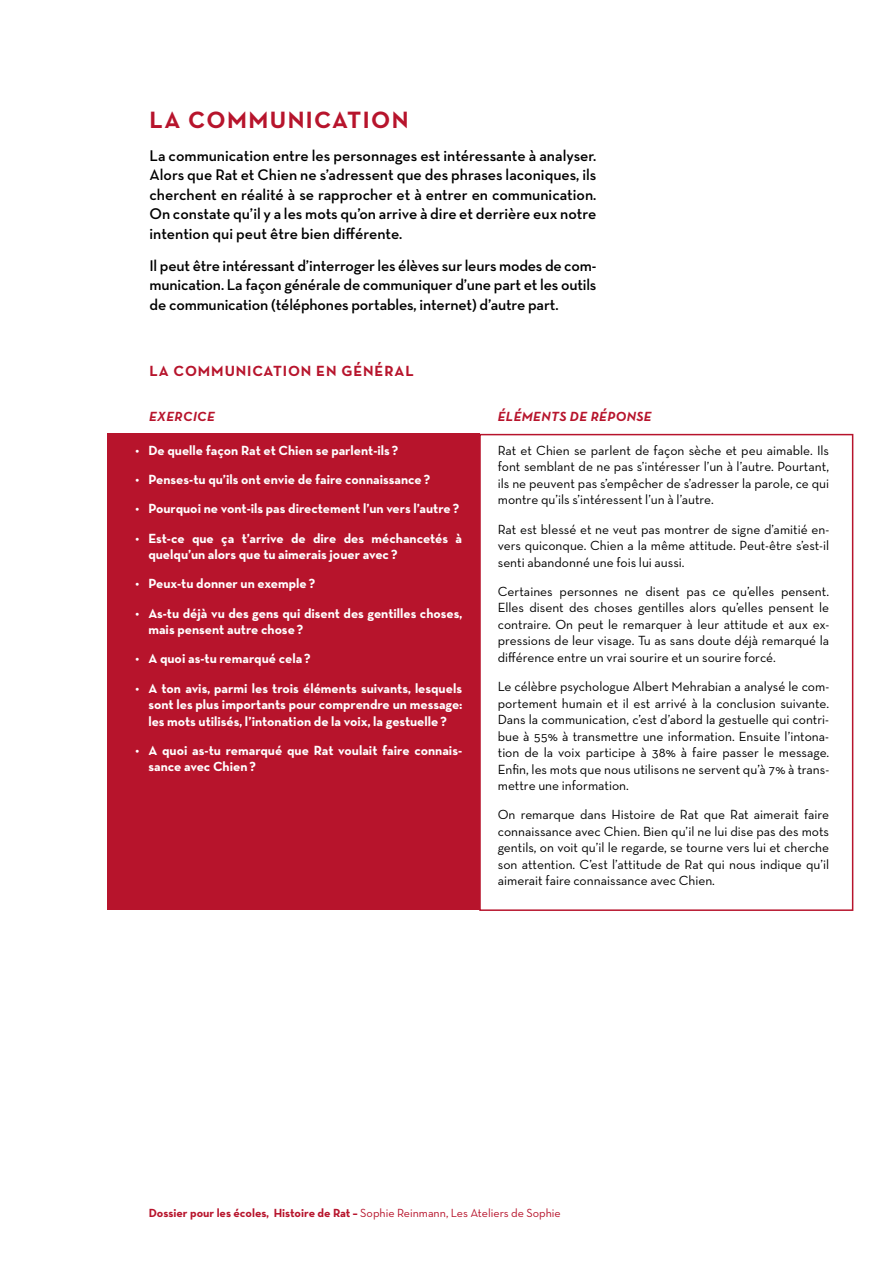
<style>
.page{position:relative;width:893px;height:1263px;background:#fff}
.page>*{position:absolute;margin:0;border:0;box-sizing:border-box;transform-origin:0 0}
.t1{font:700 24px "Neutra Text TF";letter-spacing:.06em;color:#b7142c}
.t2{font:600 15.75px/19.5px "Neutra Text TF";letter-spacing:-.01em;color:#000;text-align:justify}
.t3{font:700 15px "Neutra Text TF";letter-spacing:.06em;color:#b7142c}
.t4{font:13.5px/16.5px "Neutra Text TF";color:#000;text-align:justify}
.t5{font:700 13.5px/16.5px "Neutra Text TF";color:#fff}
.t6{font:italic 700 13.5px "Neutra Text TF";letter-spacing:.03em;color:#b7142c}
.t7{font:700 12px "Neutra Text TF";color:#b7142c}
.s1{font-weight:400}
</style>
<div class="page">
<div style="left:107px;top:433px;width:373px;height:477px;background:#b7142c"></div>
<div style="left:479px;top:434px;width:374px;height:477px;border:2px solid #b7142c"></div>
<h1 class="t1" style="left:149px;top:105px;width:261px">LA COMMUNICATION</h1>
<p class="t2" style="left:149px;top:145px;width:448px">La communication entre les personnages est intéressante à analyser.<br>Alors que Rat et Chien ne s’adressent que des phrases laconiques, ils cherchent en réalité à se rapprocher et à entrer en communication.<br>On constate qu’il y a les mots qu’on arrive à dire et derrière eux notre intention qui peut être bien différente.</p>
<p class="t2" style="left:149px;top:255px;width:448px">Il peut être intéressant d’interroger les élèves sur leurs modes de com&shy;munication. La façon générale de communiquer d’une part et les outils de communication (téléphones portables, internet) d’autre part.</p>
<p class="t3" style="left:149px;top:361px;width:266px">LA COMMUNICATION EN GÉNÉRAL</p>
<p class="t6" style="left:149px;top:408px;width:67px">EXERCICE</p>
<p class="t5" style="left:136px;top:442px;width:264px">• De quelle façon Rat et Chien se parlent-ils?</p>
<p class="t5" style="left:136px;top:471px;width:296px">• Penses-tu qu’ils ont envie de faire connaissance?</p>
<p class="t5" style="left:136px;top:500px;width:325px">• Pourquoi ne vont-ils pas directement l’un vers l’autre?</p>
<p class="t5" style="left:148px;top:529px;width:315px;text-indent:-13px">• Est-ce que ça t’arrive de dire des méchancetés à quelqu’un alors que tu aimerais jouer avec?</p>
<p class="t5" style="left:136px;top:575px;width:181px">• Peux-tu donner un exemple?</p>
<p class="t5" style="left:148px;top:604px;width:315px;text-indent:-13px">• As-tu déjà vu des gens qui disent des gentilles choses, mais pensent autre chose?</p>
<p class="t5" style="left:136px;top:650px;width:177px">• A quoi as-tu remarqué cela?</p>
<p class="t5" style="left:148px;top:679px;width:315px;text-align:justify;text-indent:-13px">• A ton avis, parmi les trois éléments suivants, lesquels sont les plus importants pour comprendre un message: les mots utilisés, l’intonation de la voix, la gestuelle?</p>
<p class="t5" style="left:148px;top:742px;width:315px;text-indent:-13px">• A quoi as-tu remarqué que Rat voulait faire connais&shy;sance avec Chien?</p>
<p class="t6" style="left:498px;top:408px;width:155px">ÉLÉMENTS DE RÉPONSE</p>
<p class="t4" style="left:498px;top:442px;width:333px">Rat et Chien se parlent de façon sèche et peu aimable. Ils font semblant de ne pas s’intéresser l’un à l’autre. Pourtant, ils ne peuvent pas s’empêcher de s’adresser la parole, ce qui montre qu’ils s’intéressent l’un à l’autre.</p>
<p class="t4" style="left:498px;top:521px;width:333px">Rat est blessé et ne veut pas montrer de signe d’amitié en&shy;vers quiconque. Chien a la même attitude. Peut-être s’est-il senti abandonné une fois lui aussi.</p>
<p class="t4" style="left:498px;top:583px;width:333px">Certaines personnes ne disent pas ce qu’elles pensent.<br>Elles disent des choses gentilles alors qu’elles pensent le contraire. On peut le remarquer à leur attitude et aux ex&shy;pressions de leur visage. Tu as sans doute déjà remarqué la différence entre un vrai sourire et un sourire forcé.</p>
<p class="t4" style="left:498px;top:678px;width:333px">Le célèbre psychologue Albert Mehrabian a analysé le com&shy;portement humain et il est arrivé à la conclusion suivante.<br>Dans la communication, c’est d’abord la gestuelle qui contri&shy;bue à 55% à transmettre une information. Ensuite l’intona&shy;tion de la voix participe à 38% à faire passer le message.<br>Enfin, les mots que nous utilisons ne servent qu’à 7% à trans&shy;mettre une information.</p>
<p class="t4" style="left:498px;top:806px;width:333px">On remarque dans Histoire de Rat que Rat aimerait faire connaissance avec Chien. Bien qu’il ne lui dise pas des mots gentils, on voit qu’il le regarde, se tourne vers lui et cherche son attention. C’est l’attitude de Rat qui nous indique qu’il aimerait faire connaissance avec Chien.</p>
<p class="t7" style="left:149px;top:1206px;width:413px">Dossier pour les écoles, Histoire de Rat – <span class="s1">Sophie Reinmann, Les Ateliers de Sophie</span></p>
</div>
